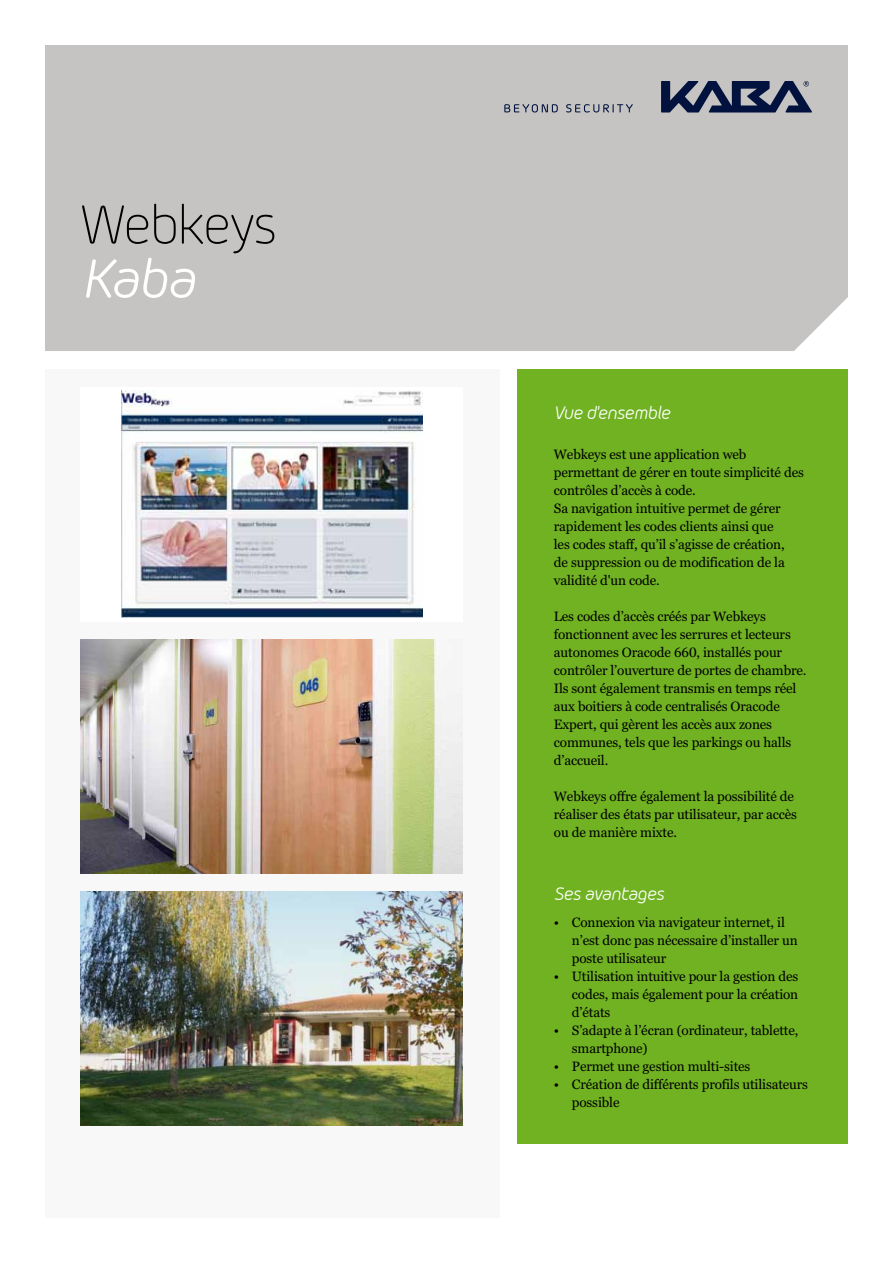
<style>
.page{position:relative;width:893px;height:1263px;background:#fff}
.page>*{position:absolute;margin:0;border:0;box-sizing:border-box;transform-origin:0 0}
.t1{font:300 54px "Morebi Rounded";letter-spacing:-.03em;color:#000}
.t2{font:italic 54px "Morebi Rounded";color:#fff}
.t3{font:italic 18px "Morebi Rounded";letter-spacing:-.03em;color:#fff}
.t4{font:13.5px/18px "Georgia Pro";letter-spacing:-.01em;color:#000}
</style>
<div class="page">
<div style="left:45px;top:369px;width:455px;height:849px;background:#f8f8f8"></div>
<div style="left:45px;top:45px;width:803px;height:306px;background:#c5c4c2"></div>
<div style="left:518px;top:369px;width:330px;height:774px;background:#70b221"></div>
<div style="left:80px;top:387px;width:382px;height:234px;background:#fff"></div>
<img style="left:122px;top:391px;width:301px;height:226px">
<img style="left:80px;top:639px;width:382px;height:234px">
<img style="left:80px;top:891px;width:382px;height:234px">
<svg style="left:661px;top:81px;width:151px;height:31px;background:#4e5972"></svg>
<svg style="left:504px;top:104px;width:129px;height:8px"></svg>
<h1 class="t1" style="left:81px;top:189px;width:198px">Webkeys</h1>
<h1 class="t2" style="left:81px;top:240px;width:116px">Kaba</h1>
<h2 class="t3" style="left:554px;top:400px;width:118px">Vue d'ensemble</h2>
<p class="t4" style="left:554px;top:446px;width:251px">Webkeys est une application web permettant de gérer en toute simplicité des contrôles d’accès à code.<br>Sa navigation intuitive permet de gérer rapidement les codes clients ainsi que<br>les codes staff, qu’il s’agisse de création,<br>de suppression ou de modification de la validité d'un code.</p>
<p class="t4" style="left:554px;top:608px;width:254px">Les codes d’accès créés par Webkeys fonctionnent avec les serrures et lecteurs autonomes Oracode 660, installés pour contrôler l’ouverture de portes de chambre.<br>Ils sont également transmis en temps réel aux boitiers à code centralisés Oracode Expert, qui gèrent les accès aux zones communes, tels que les parkings ou halls d’accueil.</p>
<p class="t4" style="left:554px;top:788px;width:245px">Webkeys offre également la possibilité de réaliser des états par utilisateur, par accès ou de manière mixte.</p>
<h2 class="t3" style="left:554px;top:881px;width:112px">Ses avantages</h2>
<p class="t4" style="left:572px;top:914px;width:227px;text-indent:-18px">• Connexion via navigateur internet, il n’est donc pas nécessaire d’installer un poste utilisateur</p>
<p class="t4" style="left:572px;top:968px;width:228px;text-align:justify;text-indent:-18px">• Utilisation intuitive pour la gestion des codes, mais également pour la création d’états</p>
<p class="t4" style="left:572px;top:1022px;width:228px;text-indent:-18px">• S’adapte à l’écran (ordinateur, tablette, smartphone)</p>
<p class="t4" style="left:554px;top:1058px;width:198px">• Permet une gestion multi-sites</p>
<p class="t4" style="left:572px;top:1076px;width:238px;text-indent:-18px">• Création de différents profils utilisateurs possible</p>
</div>
